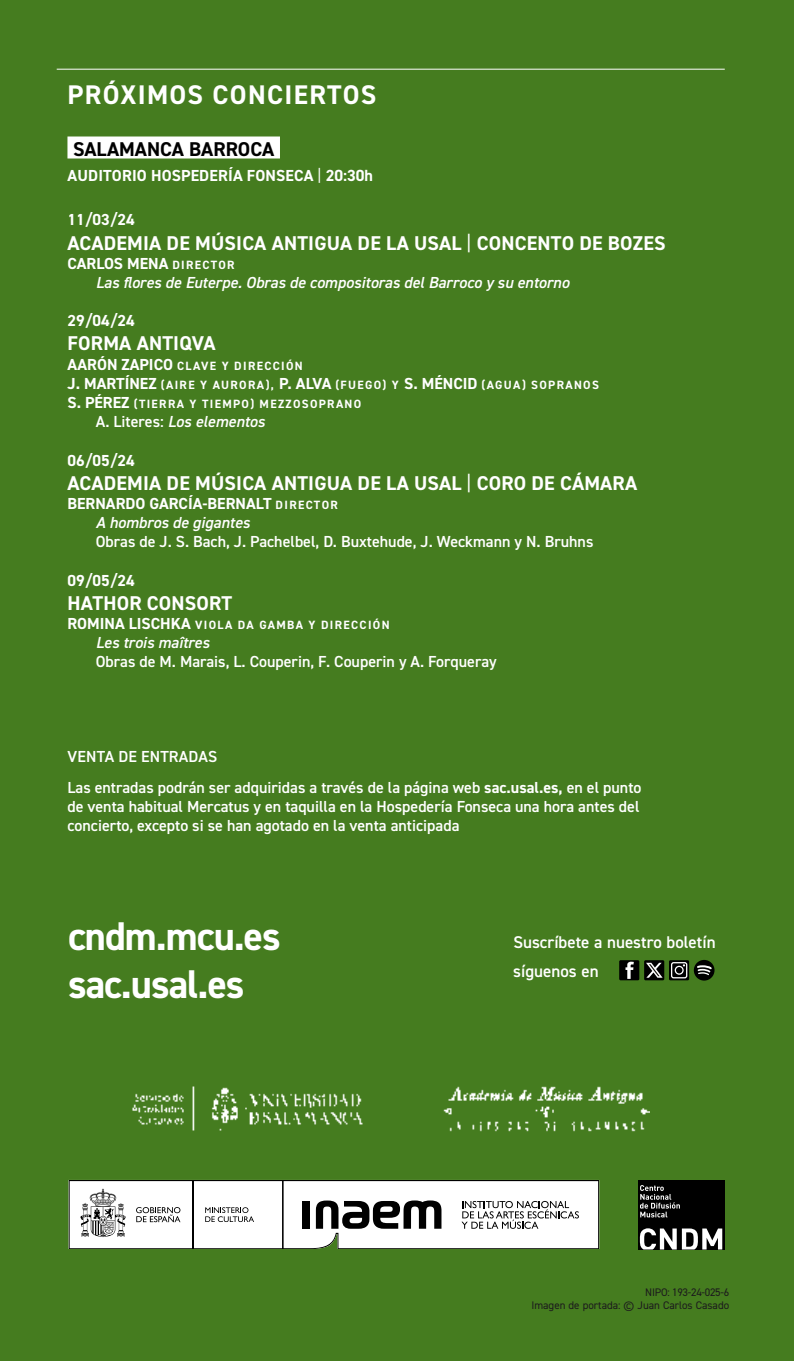
<style>
.page{position:relative;width:794px;height:1361px;background:#457c1f}
.page>*{position:absolute;margin:0;border:0;box-sizing:border-box;transform-origin:0 0}
.t1{font:700 40.2px "DIN2014";letter-spacing:-.025em;color:#fff}
.t2{font:700 27px "DIN2014";letter-spacing:.05em;color:#fff}
.t3{font:700 20px "DIN2014";letter-spacing:.01em;color:#fff}
.t4{font:700 20px "DIN2014";color:#000}
.t5{font:600 17px "DIN2014";color:#fff}
.t6{font:600 16px/30.6px "DIN2014";color:#fff}
.t7{font:700 16px/19.2px "DIN2014";color:#fff}
.t8{font:italic 600 16px/19.2px "DIN2014";color:#fff}
.t9{font:700 12px/19.2px "DIN2014";letter-spacing:.11em;color:#fff}
.t10{font:11px/13.2px "DIN2014";color:#1c1a1d;text-align:right}
.s1{font-weight:400;font-size:16.2px}
.s2{font-size:16.2px}
.s3{font-weight:400}
.s4{font-weight:700;font-style:normal}
.s5{font-weight:700;font-style:normal;font-size:12px}
.s6{font-size:16px}
.s7{font-style:normal}
.s8{font-size:12px}
.s9{font-weight:600;font-style:italic}
.s10{font-weight:700}
</style>
<div class="page">
<svg style="left:644px;top:960px;width:20px;height:20px"></svg>
<svg style="left:669px;top:960px;width:20px;height:20px"></svg>
<div style="left:619px;top:960px;width:20px;height:20px;background:#000"></div>
<svg style="left:646px;top:963px;width:16px;height:14px"></svg>
<svg style="left:625px;top:961px;width:9px;height:18px"></svg>
<svg style="left:694px;top:960px;width:20px;height:20px"></svg>
<svg style="left:670px;top:961px;width:18px;height:18px"></svg>
<img style="left:443px;top:1086px;width:206px;height:46px">
<img style="left:132px;top:1086px;width:231px;height:45px">
<div style="left:67px;top:136px;width:213px;height:22px;background:#fff"></div>
<hr style="left:57px;top:69px;width:668px;height:1px;background:#fff">
<div style="left:638px;top:1180px;width:86px;height:69px;background:#000"></div>
<svg style="left:640px;top:1185px;width:40px;height:32px"></svg>
<svg style="left:640px;top:1228px;width:36px;height:21px"></svg>
<svg style="left:682px;top:1228px;width:40px;height:21px"></svg>
<svg style="left:68px;top:1180px;width:531px;height:69px;background:#d8d8d7"></svg>
<h2 class="t2" style="left:67px;top:77px;width:310px">PRÓXIMOS CONCIERTOS</h2>
<p class="t4" style="left:73px;top:136px;width:203px">SALAMANCA BARROCA</p>
<p class="t7" style="left:68px;top:166px;width:307px">AUDITORIO HOSPEDERÍA FONSECA <span class="s1">|</span> <span class="s2">20:30h</span></p>
<p class="t7" style="left:67px;top:210px;width:69px">11/03/24</p>
<p class="t3" style="left:68px;top:229px;width:599px">ACADEMIA DE MÚSICA ANTIGUA DE LA USAL <span class="s3">|</span> CONCENTO DE BOZES</p>
<p class="t8" style="left:96px;top:253px;width:475px;text-indent:-28px"><span class="s4">CARLOS MENA</span> <span class="s5">DIRECTOR<br></span>Las flores de Euterpe. Obras de compositoras del Barroco y su entorno</p>
<p class="t7" style="left:67px;top:311px;width:69px">29/04/24</p>
<p class="t3" style="left:68px;top:330px;width:149px">FORMA ANTIQVA</p>
<p class="t9" style="left:67px;top:356px;width:533px"><span class="s6">AARÓN ZAPICO</span> CLAVE Y DIRECCIÓN<br><span class="s6">J. MARTÍNEZ</span> (AIRE Y AURORA), <span class="s6">P. ALVA</span> (FUEGO) Y <span class="s6">S. MÉNCID</span> (AGUA) SOPRANOS<br><span class="s6">S. PÉREZ</span> (TIERRA Y TIEMPO) MEZZOSOPRANO</p>
<p class="t8" style="left:96px;top:412px;width:171px"><span class="s7">A. Literes:</span> Los elementos</p>
<p class="t7" style="left:67px;top:450px;width:69px">06/05/24</p>
<p class="t3" style="left:68px;top:469px;width:571px">ACADEMIA DE MÚSICA ANTIGUA DE LA USAL <span class="s3">|</span> CORO DE CÁMARA</p>
<p class="t7" style="left:96px;top:493px;width:243px;text-indent:-28px">BERNARDO GARCÍA-BERNALT <span class="s8">DIRECTOR<br></span><span class="s9">A hombros de gigantes</span></p>
<p class="t6" style="left:96px;top:526px;width:499px">Obras de J. S. Bach, J. Pachelbel, D. Buxtehude, J. Weckmann y N. Bruhns</p>
<p class="t7" style="left:67px;top:570px;width:69px">09/05/24</p>
<p class="t3" style="left:68px;top:589px;width:166px">HATHOR CONSORT</p>
<p class="t9" style="left:67px;top:615px;width:323px"><span class="s6">ROMINA LISCHKA</span> VIOLA DA GAMBA Y DIRECCIÓN</p>
<p class="t8" style="left:96px;top:632px;width:115px">Les trois maîtres</p>
<p class="t6" style="left:96px;top:646px;width:402px">Obras de M. Marais, L. Couperin, F. Couperin y A. Forqueray</p>
<p class="t6" style="left:67px;top:741px;width:575px">VENTA DE ENTRADAS<br>Las entradas podrán ser adquiridas a través de la página web <span class="s10">sac.usal.es,</span> en el punto</p>
<p class="t6" style="left:67px;top:796px;width:573px;line-height:19.2px">de venta habitual Mercatus y en taquilla en la Hospedería Fonseca una hora antes del concierto, excepto si se han agotado en la venta anticipada</p>
<h1 class="t1" style="left:68px;top:909px;width:214px">cndm.mcu.es</h1>
<p class="t5" style="left:513px;top:931px;width:204px">Suscríbete a nuestro boletín</p>
<h1 class="t1" style="left:68px;top:957px;width:178px">sac.usal.es</h1>
<p class="t5" style="left:513px;top:959px;width:87px">síguenos en</p>
<p class="t10" style="left:531px;top:1285px;width:199px">NIPO: 193-24-025-6<br>Imagen de portada: © Juan Carlos Casado</p>
</div>
